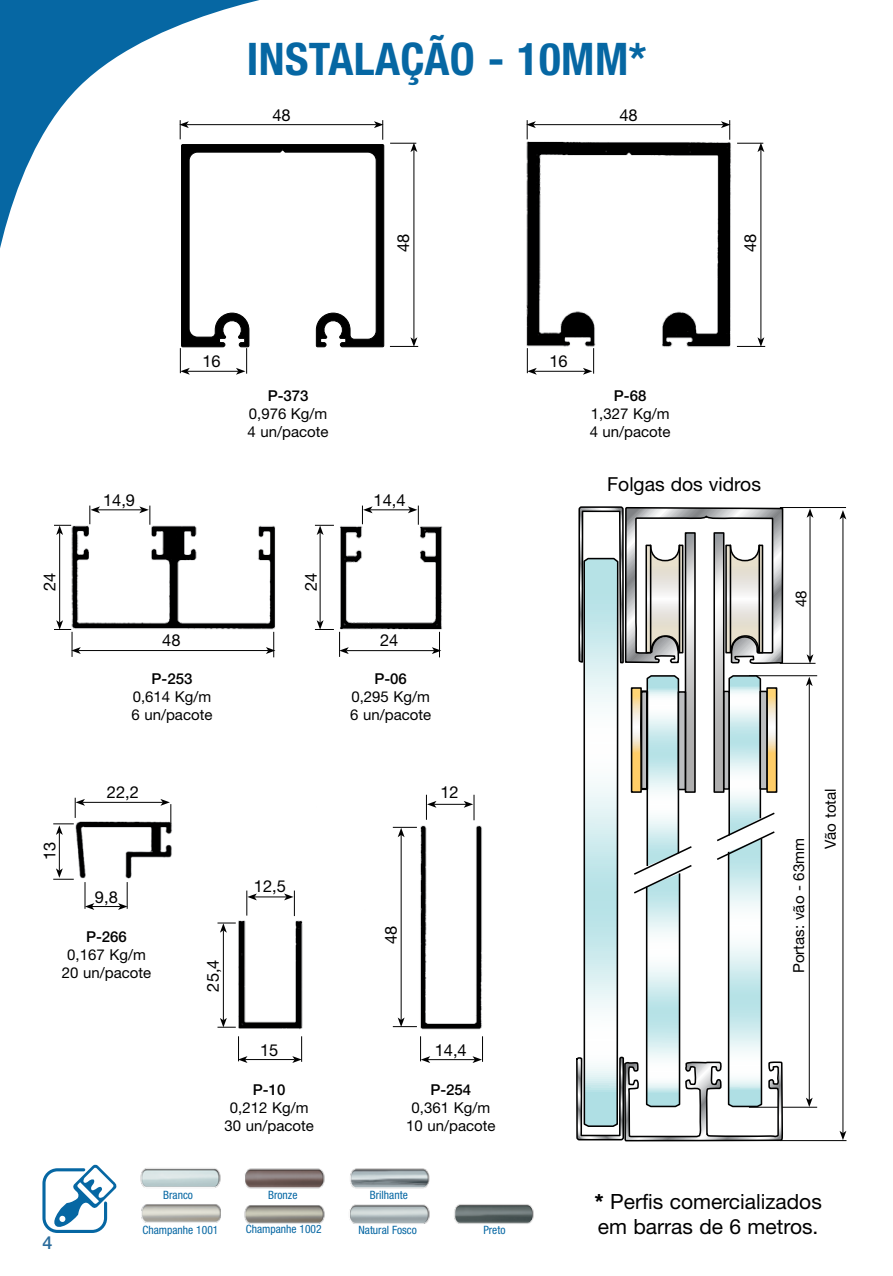
<style>
.page{position:relative;width:893px;height:1276px;background:#fff}
.page>*{position:absolute;margin:0;border:0;box-sizing:border-box;transform-origin:0 0}
.t1{font:700 condensed 45px "Helvetica Neue LT Std";letter-spacing:.01em;color:#0667a3}
.t2{font:31.05px "Myriad Pro";color:#000;scale:.6 1}
.t3{font:21px/25.2px "Helvetica Neue";color:#000}
.t4{font:19.35px "Helvetica Neue";color:#000}
.t5{font:500 18px "Helvetica Neue";color:#2b6c9c}
.t6{font:16.5px "Helvetica Neue";color:#000}
.t7{font:15.15px/31.8px "Helvetica Neue";color:#000}
.t8{font:15px/18px "Helvetica Neue";color:#000}
.t9{font:500 15px "Helvetica Neue";color:#000}
.t10{font:condensed 11.55px "Helvetica Neue LT Std";color:#0667a3}
.s1{font-weight:800}
</style>
<div class="page">
<hr style="left:533px;top:124px;width:190px;height:1px;background:#000">
<svg style="left:526px;top:120px;width:10px;height:16px"></svg>
<svg style="left:721px;top:120px;width:9px;height:16px"></svg>
<hr style="left:245px;top:1059px;width:50px;height:1px;background:#000">
<svg style="left:238px;top:1039px;width:9px;height:24px"></svg>
<svg style="left:292px;top:1039px;width:10px;height:24px"></svg>
<hr style="left:428px;top:1059px;width:47px;height:1px;background:#000">
<svg style="left:420px;top:1039px;width:10px;height:24px"></svg>
<svg style="left:472px;top:1039px;width:11px;height:24px"></svg>
<svg style="left:473px;top:795px;width:2px;height:6px"></svg>
<hr style="left:534px;top:371px;width:51px;height:1px;background:#000">
<svg style="left:527px;top:356px;width:10px;height:19px"></svg>
<svg style="left:583px;top:356px;width:11px;height:19px"></svg>
<hr style="left:78px;top:650px;width:190px;height:1px;background:#000">
<svg style="left:266px;top:646px;width:9px;height:11px"></svg>
<hr style="left:346px;top:650px;width:88px;height:1px;background:#000">
<svg style="left:432px;top:646px;width:9px;height:11px"></svg>
<hr style="left:760px;top:150px;width:1px;height:190px;background:#000">
<svg style="left:737px;top:337px;width:28px;height:10px"></svg>
<hr style="left:414px;top:150px;width:1px;height:190px;background:#000">
<svg style="left:390px;top:337px;width:28px;height:10px"></svg>
<svg style="left:737px;top:143px;width:27px;height:9px"></svg>
<svg style="left:390px;top:143px;width:27px;height:9px"></svg>
<hr style="left:780px;top:663px;width:35px;height:1px;background:#000">
<hr style="left:810px;top:515px;width:1px;height:141px;background:#000">
<svg style="left:807px;top:508px;width:6px;height:10px"></svg>
<svg style="left:807px;top:654px;width:6px;height:9px"></svg>
<hr style="left:749px;top:1107px;width:68px;height:1px;background:#000">
<hr style="left:809px;top:684px;width:1px;height:416px;background:#000">
<svg style="left:806px;top:677px;width:7px;height:9px"></svg>
<svg style="left:806px;top:1097px;width:7px;height:10px"></svg>
<hr style="left:749px;top:675px;width:68px;height:1px;background:#000">
<hr style="left:843px;top:517px;width:1px;height:616px;background:#000">
<svg style="left:839px;top:510px;width:7px;height:9px"></svg>
<svg style="left:839px;top:1130px;width:7px;height:10px"></svg>
<hr style="left:780px;top:507px;width:66px;height:1px;background:#000">
<svg style="left:71px;top:646px;width:10px;height:11px"></svg>
<hr style="left:223px;top:930px;width:1px;height:90px;background:#000">
<svg style="left:217px;top:1018px;width:10px;height:10px"></svg>
<svg style="left:217px;top:922px;width:10px;height:10px"></svg>
<svg style="left:339px;top:646px;width:10px;height:11px"></svg>
<img style="left:76px;top:811px;width:96px;height:73px">
<hr style="left:83px;top:802px;width:80px;height:1px;background:#000">
<svg style="left:85px;top:882px;width:43px;height:28px"></svg>
<svg style="left:160px;top:799px;width:11px;height:25px"></svg>
<hr style="left:59px;top:832px;width:1px;height:38px;background:#000">
<svg style="left:53px;top:797px;width:32px;height:38px"></svg>
<svg style="left:53px;top:868px;width:21px;height:12px"></svg>
<hr style="left:780px;top:1140px;width:66px;height:1px;background:#000">
<img style="left:54px;top:505px;width:389px;height:141px">
<img style="left:227px;top:801px;width:256px;height:238px">
<img style="left:526px;top:136px;width:205px;height:220px">
<svg style="left:179px;top:120px;width:205px;height:255px"></svg>
<svg style="left:0;top:0;width:327px;height:327px"></svg>
<svg style="left:576px;top:506px;width:208px;height:636px"></svg>
<img style="left:244px;top:1205px;width:81px;height:19px">
<img style="left:141px;top:1204px;width:80px;height:19px">
<svg style="left:42px;top:1164px;width:75px;height:69px"></svg>
<img style="left:245px;top:1168px;width:80px;height:21px">
<img style="left:140px;top:1168px;width:81px;height:20px">
<img style="left:454px;top:1204px;width:80px;height:20px">
<img style="left:349px;top:1204px;width:81px;height:20px">
<img style="left:350px;top:1168px;width:80px;height:21px">
<h1 class="t1" style="left:247px;top:31px;width:401px">INSTALAÇÃO - 10MM*</h1>
<p class="t6" style="left:272px;top:105px;width:20px">48</p>
<p class="t6" style="left:619px;top:105px;width:20px">48</p>
<p class="t6" style="left:393px;top:252px;width:20px;rotate:-90deg">48</p>
<p class="t6" style="left:740px;top:252px;width:20px;rotate:-90deg">48</p>
<p class="t6" style="left:103px;top:490px;width:34px">14,9</p>
<p class="t6" style="left:202px;top:351px;width:20px">16</p>
<p class="t6" style="left:549px;top:351px;width:20px">16</p>
<h2 class="t2" style="left:251px;top:382px;width:75px">P-373</h2>
<p class="t9" style="left:268px;top:386px;width:42px">P-373</p>
<p class="t8" style="left:248px;top:404px;width:83px">0,976 Kg/m<br>4 un/pacote</p>
<p class="t6" style="left:374px;top:490px;width:34px">14,4</p>
<p class="t9" style="left:614px;top:386px;width:34px">P-68</p>
<p class="t8" style="left:590px;top:404px;width:83px">1,327 Kg/m<br>4 un/pacote</p>
<p class="t4" style="left:607px;top:473px;width:155px">Folgas dos vidros</p>
<p class="t6" style="left:40px;top:591px;width:20px;rotate:-90deg">24</p>
<p class="t6" style="left:301px;top:591px;width:20px;rotate:-90deg">24</p>
<p class="t6" style="left:162px;top:630px;width:20px">48</p>
<p class="t6" style="left:380px;top:630px;width:20px">24</p>
<p class="t9" style="left:151px;top:670px;width:42px">P-253</p>
<p class="t8" style="left:131px;top:687px;width:83px">0,614 Kg/m<br>6 un/pacote</p>
<p class="t9" style="left:374px;top:670px;width:34px">P-06</p>
<p class="t8" style="left:350px;top:687px;width:83px">0,295 Kg/m<br>6 un/pacote</p>
<p class="t6" style="left:40px;top:860px;width:20px;rotate:-90deg">13</p>
<p class="t6" style="left:107px;top:782px;width:34px">22,2</p>
<p class="t6" style="left:95px;top:887px;width:24px">9,8</p>
<p class="t9" style="left:86px;top:928px;width:42px">P-266</p>
<p class="t8" style="left:62px;top:945px;width:91px;text-align:center">0,167 Kg/m<br>20 un/pacote</p>
<p class="t6" style="left:203px;top:991px;width:34px;rotate:-90deg">25,4</p>
<p class="t6" style="left:254px;top:876px;width:34px">12,5</p>
<p class="t6" style="left:440px;top:783px;width:20px">12</p>
<p class="t6" style="left:381px;top:944px;width:20px;rotate:-90deg">48</p>
<p class="t6" style="left:260px;top:1040px;width:20px">15</p>
<p class="t6" style="left:435px;top:1040px;width:34px">14,4</p>
<p class="t9" style="left:253px;top:1080px;width:34px">P-10</p>
<p class="t8" style="left:225px;top:1098px;width:91px;text-align:center">0,212 Kg/m<br>30 un/pacote</p>
<p class="t9" style="left:430px;top:1080px;width:42px">P-254</p>
<p class="t8" style="left:406px;top:1098px;width:91px;text-align:center">0,361 Kg/m<br>10 un/pacote</p>
<p class="t5" style="left:42px;top:1232px;width:12px">4</p>
<p class="t10" style="left:163px;top:1188px;width:31px">Branco</p>
<p class="t10" style="left:268px;top:1188px;width:31px">Bronze</p>
<p class="t10" style="left:370px;top:1188px;width:39px">Brilhante</p>
<p class="t10" style="left:142px;top:1222px;width:77px">Champanhe 1001</p>
<p class="t10" style="left:246px;top:1222px;width:77px">Champanhe 1002</p>
<p class="t10" style="left:358px;top:1222px;width:60px">Natural Fosco</p>
<p class="t10" style="left:483px;top:1222px;width:24px">Preto</p>
<p class="t7" style="left:785px;top:607px;width:18px;rotate:-90deg">48</p>
<p class="t7" style="left:783px;top:849px;width:62px;text-indent:-124px;rotate:-90deg">Portas: vão - 63mm<br>Vão total</p>
<h3 class="t3" style="left:594px;top:1188px;width:229px"><span class="s1">*</span> Perfis comercializados em barras de 6 metros.</h3>
</div>
